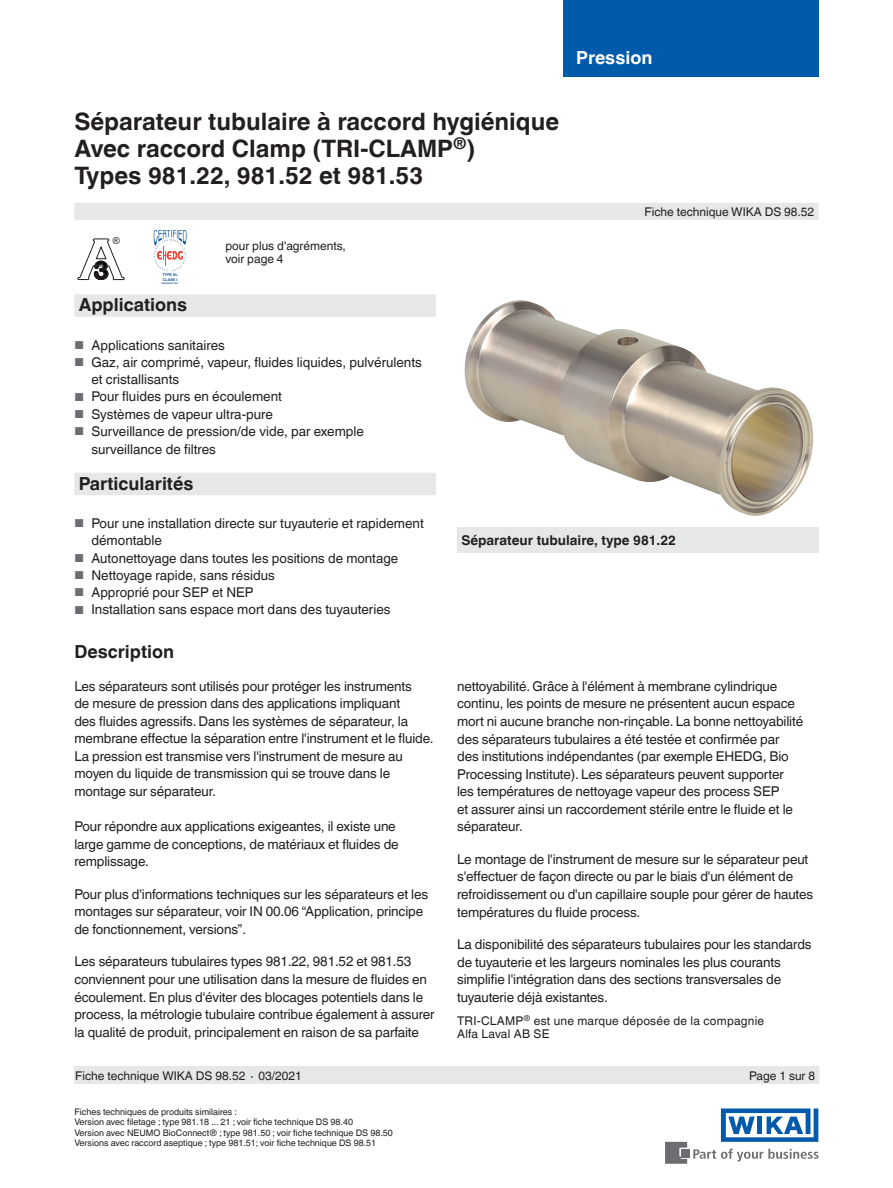
<style>
.page{position:relative;width:893px;height:1188px;background:#fff}
.page>*{position:absolute;margin:0;border:0;box-sizing:border-box;transform-origin:0 0}
.t1{font:700 24px/27px "Helvetica World";color:#231f20}
.t2{font:700 18px "Helvetica World";color:#231f20}
.t3{font:700 18px "Helvetica World";color:#fff}
.t4{font:13.5px/17.5px "Helvetica World";letter-spacing:-.01em;color:#231f20}
.t5{font:700 13.5px "Helvetica World";color:#231f20}
.t6{font:12px/13.5px "Helvetica World";color:#231f20}
.t7{font:12px/13.5px "Helvetica World";letter-spacing:.02em;color:#231f20}
.t8{font:9.6px "Arial";color:#231f20}
.t9{font:9px/10.5px "Helvetica World";color:#231f20}
.t10{font:700 3.75px/4.5px "Arial";color:#0a4fa2}
.t11{font:700 2.1px "Arial";color:#0a4fa2}
.s1{font-size:11.55px;color:#6c6d70}
</style>
<div class="page">
<svg style="left:693px;top:1149px;width:126px;height:13px"></svg>
<div style="left:682px;top:1150px;width:8px;height:8px;background:#6c6d70"></div>
<svg style="left:665px;top:1142px;width:22px;height:22px"></svg>
<svg style="left:721px;top:1108px;width:97px;height:34px"></svg>
<div style="left:563px;top:0;width:256px;height:76px;background:#015aaa"></div>
<div style="left:74px;top:203px;width:745px;height:17px;background:#e6e7e9"></div>
<div style="left:74px;top:1066px;width:745px;height:18px;background:#e6e7e9"></div>
<div style="left:74px;top:294px;width:362px;height:23px;background:#e6e7e9"></div>
<div style="left:74px;top:473px;width:362px;height:22px;background:#e6e7e9"></div>
<div style="left:457px;top:527px;width:361px;height:26px;background:#e6e7e9"></div>
<svg style="left:77px;top:239px;width:48px;height:41px"></svg>
<svg style="left:154px;top:230px;width:33px;height:41px"></svg>
<img style="left:464px;top:300px;width:349px;height:216px">
<h2 class="t3" style="left:576px;top:47px;width:78px">Pression</h2>
<h1 class="t1" style="left:74px;top:108px;width:486px">Séparateur tubulaire à raccord hygiénique<br>Avec raccord Clamp (TRI-CLAMP<sup>®</sup>)<br>Types 981.22, 981.52 et 981.53</h1>
<p class="t8" style="left:113px;top:234px;width:9px">®</p>
<p class="t10" style="left:162px;top:273px;width:17px">TYPE EL<br>CLASS I</p>
<p class="t11" style="left:162px;top:282px;width:19px">FEBRUARY 2021</p>
<p class="t6" style="left:225px;top:239px;width:122px">pour plus d'agréments, voir page 4</p>
<p class="t6" style="left:645px;top:205px;width:171px">Fiche technique WIKA DS 98.52</p>
<h2 class="t2" style="left:79px;top:295px;width:110px">Applications</h2>
<p class="t4" style="left:74px;top:336px;width:152px"><span class="s1">■</span> Applications sanitaires</p>
<p class="t4" style="left:91px;top:354px;width:332px;text-indent:-17px"><span class="s1">■</span> Gaz, air comprimé, vapeur, fluides liquides, pulvérulents et cristallisants</p>
<p class="t4" style="left:74px;top:388px;width:209px"><span class="s1">■</span> Pour fluides purs en écoulement</p>
<p class="t4" style="left:74px;top:405px;width:200px"><span class="s1">■</span> Systèmes de vapeur ultra-pure</p>
<p class="t4" style="left:91px;top:422px;width:274px;line-height:18px;text-indent:-17px"><span class="s1">■</span> Surveillance de pression/de vide, par exemple surveillance de filtres</p>
<h2 class="t2" style="left:79px;top:473px;width:116px">Particularités</h2>
<p class="t4" style="left:91px;top:515px;width:334px;text-indent:-17px"><span class="s1">■</span> Pour une installation directe sur tuyauterie et rapidement démontable</p>
<p class="t4" style="left:74px;top:549px;width:325px"><span class="s1">■</span> Autonettoyage dans toutes les positions de montage</p>
<p class="t4" style="left:74px;top:566px;width:202px"><span class="s1">■</span> Nettoyage rapide, sans résidus</p>
<p class="t4" style="left:74px;top:584px;width:181px"><span class="s1">■</span> Approprié pour SEP et NEP</p>
<p class="t4" style="left:74px;top:601px;width:318px"><span class="s1">■</span> Installation sans espace mort dans des tuyauteries</p>
<h2 class="t2" style="left:74px;top:641px;width:101px">Description</h2>
<p class="t4" style="left:74px;top:677px;width:361px">Les séparateurs sont utilisés pour protéger les instruments<br>de mesure de pression dans des applications impliquant<br>des fluides agressifs. Dans les systèmes de séparateur, la membrane effectue la séparation entre l'instrument et le fluide.<br>La pression est transmise vers l'instrument de mesure au moyen du liquide de transmission qui se trouve dans le montage sur séparateur.</p>
<p class="t4" style="left:74px;top:818px;width:326px">Pour répondre aux applications exigeantes, il existe une large gamme de conceptions, de matériaux et fluides de remplissage.</p>
<p class="t4" style="left:74px;top:885px;width:355px">Pour plus d'informations techniques sur les séparateurs et les montages sur séparateur, voir IN 00.06 “Application, principe de fonctionnement, versions”.</p>
<p class="t4" style="left:74px;top:953px;width:362px">Les séparateurs tubulaires types 981.22, 981.52 et 981.53 conviennent pour une utilisation dans la mesure de fluides en écoulement. En plus d'éviter des blocages potentiels dans le process, la métrologie tubulaire contribue également à assurer la qualité de produit, principalement en raison de sa parfaite</p>
<p class="t6" style="left:75px;top:1069px;width:228px">Fiche technique WIKA DS 98.52 ∙ 03/2021</p>
<p class="t9" style="left:74px;top:1107px;width:320px">Fiches techniques de produits similaires :<br>Version avec filetage ; type 981.18 ... 21 ; voir fiche technique DS 98.40<br>Version avec NEUMO BioConnect® ; type 981.50 ; voir fiche technique DS 98.50<br>Versions avec raccord aseptique ; type 981.51; voir fiche technique DS 98.51</p>
<p class="t5" style="left:461px;top:532px;width:216px">Séparateur tubulaire, type 981.22</p>
<p class="t4" style="left:457px;top:677px;width:348px">nettoyabilité. Grâce à l'élément à membrane cylindrique continu, les points de mesure ne présentent aucun espace mort ni aucune branche non-rinçable. La bonne nettoyabilité des séparateurs tubulaires a été testée et confirmée par des institutions indépendantes (par exemple EHEDG, Bio Processing Institute). Les séparateurs peuvent supporter les températures de nettoyage vapeur des process SEP<br>et assurer ainsi un raccordement stérile entre le fluide et le séparateur.</p>
<p class="t4" style="left:457px;top:850px;width:358px">Le montage de l'instrument de mesure sur le séparateur peut s'effectuer de façon directe ou par le biais d'un élément de refroidissement ou d'un capillaire souple pour gérer de hautes températures du fluide process.</p>
<p class="t4" style="left:457px;top:936px;width:356px">La disponibilité des séparateurs tubulaires pour les standards de tuyauterie et les largeurs nominales les plus courants simplifie l'intégration dans des sections transversales de tuyauterie déjà existantes.</p>
<p class="t7" style="left:457px;top:1014px;width:309px">TRI-CLAMP<sup>®</sup> est une marque déposée de la compagnie<br>Alfa Laval AB SE</p>
<p class="t6" style="left:749px;top:1069px;width:67px">Page 1 sur 8</p>
</div>
